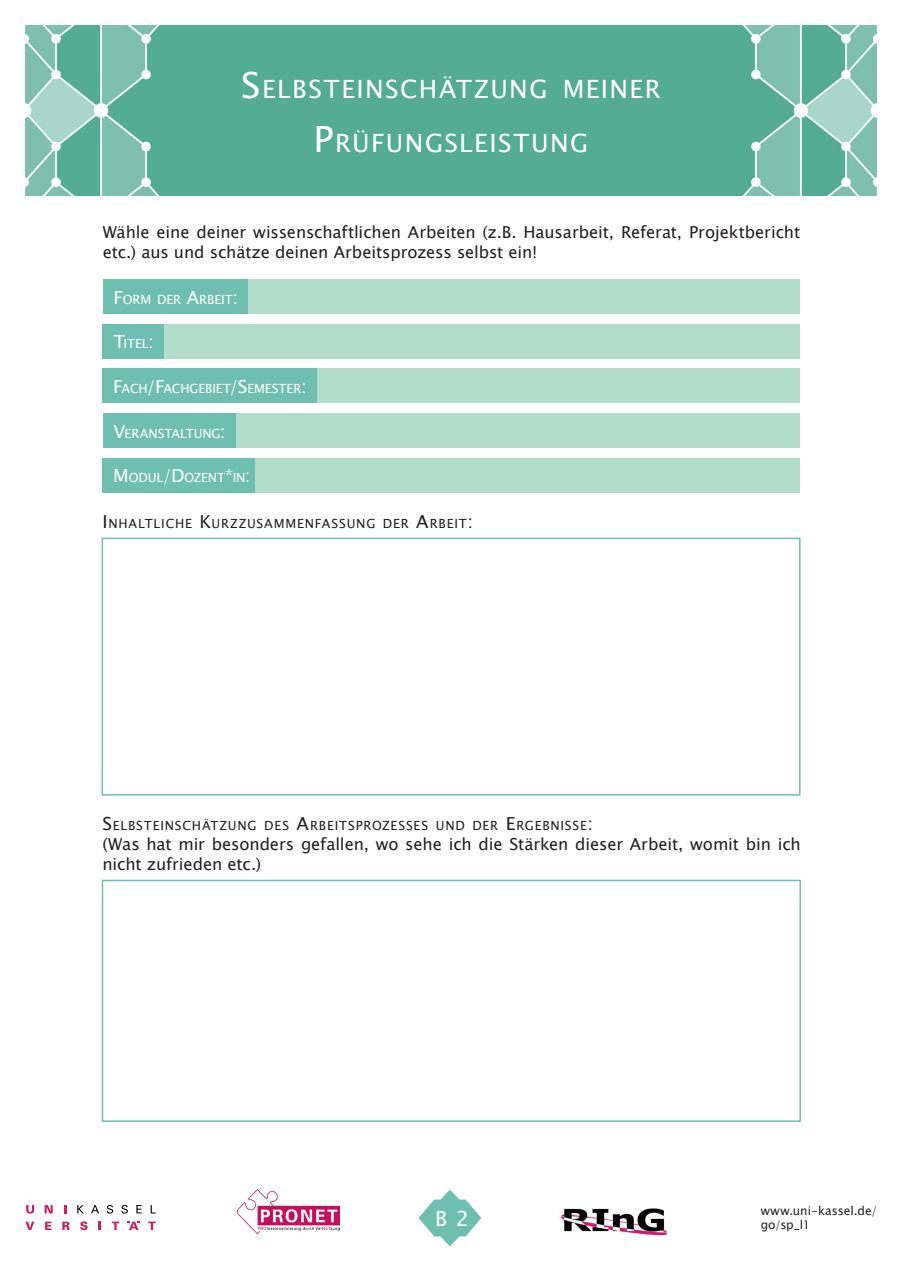
<style>
.page{position:relative;width:902px;height:1272px;background:#fff}
.page>*{position:absolute;margin:0;border:0;box-sizing:border-box;transform-origin:0 0}
.t1{font:25.2px "Lucida Sans Unicode";letter-spacing:.06em;color:#fff}
.t2{font:21px "Lucida Sans Unicode";color:#fff}
.t3{font:16.5px/19.8px "Lucida Sans Unicode";letter-spacing:-.01em;color:#231f20}
.t4{font:12.6px "Lucida Sans Unicode";letter-spacing:.065em;color:#231f20}
.t5{font:12.6px "Lucida Sans Unicode";letter-spacing:-.01em;color:#fff}
.t6{font:12px/14.4px "Lucida Sans Unicode";letter-spacing:-.005em;color:#231f20}
.s1{font-size:36px}
.s2{font-size:18px}
</style>
<div class="page">
<img style="left:237px;top:1189px;width:102px;height:44px">
<svg style="left:26px;top:1221px;width:8px;height:8px"></svg>
<svg style="left:45px;top:1221px;width:6px;height:8px"></svg>
<svg style="left:62px;top:1221px;width:8px;height:8px"></svg>
<svg style="left:80px;top:1221px;width:8px;height:9px"></svg>
<svg style="left:99px;top:1221px;width:2px;height:8px"></svg>
<svg style="left:112px;top:1221px;width:7px;height:8px"></svg>
<svg style="left:148px;top:1221px;width:8px;height:8px"></svg>
<svg style="left:26px;top:1205px;width:8px;height:8px"></svg>
<svg style="left:45px;top:1205px;width:8px;height:8px"></svg>
<svg style="left:64px;top:1205px;width:2px;height:8px"></svg>
<svg style="left:77px;top:1205px;width:7px;height:8px"></svg>
<svg style="left:91px;top:1205px;width:8px;height:8px"></svg>
<svg style="left:107px;top:1204px;width:6px;height:9px"></svg>
<svg style="left:121px;top:1204px;width:7px;height:9px"></svg>
<svg style="left:136px;top:1205px;width:6px;height:8px"></svg>
<svg style="left:151px;top:1205px;width:5px;height:8px"></svg>
<svg style="left:128px;top:1221px;width:12px;height:8px"></svg>
<svg style="left:418px;top:1189px;width:63px;height:57px"></svg>
<img style="left:559px;top:1208px;width:109px;height:28px">
<img style="left:26px;top:26px;width:850px;height:169px">
<div style="left:103px;top:279px;width:416px;height:34px;background:#6fbfb0"></div>
<div style="left:102px;top:537px;width:698px;height:258px;border:2px solid #6fbfb0"></div>
<div style="left:249px;top:279px;width:550px;height:34px;background:#b2ddca"></div>
<div style="left:102px;top:879px;width:698px;height:242px;border:2px solid #6fbfb0"></div>
<div style="left:102px;top:324px;width:418px;height:34px;background:#6fbfb0"></div>
<div style="left:164px;top:324px;width:636px;height:34px;background:#b2ddca"></div>
<div style="left:102px;top:369px;width:417px;height:34px;background:#6fbfb0"></div>
<div style="left:317px;top:369px;width:482px;height:34px;background:#b2ddca"></div>
<div style="left:102px;top:413px;width:417px;height:34px;background:#6fbfb0"></div>
<div style="left:236px;top:413px;width:563px;height:34px;background:#b2ddca"></div>
<div style="left:102px;top:458px;width:417px;height:34px;background:#6fbfb0"></div>
<div style="left:255px;top:458px;width:544px;height:34px;background:#b2ddca"></div>
<p class="t1" style="left:241px;top:69px;width:421px"><span class="s1">S</span>ELBSTEINSCHÄTZUNG M EINER</p>
<p class="t1" style="left:313px;top:123px;width:276px"><span class="s1">P</span>RÜFUNGSLEISTUNG</p>
<p class="t3" style="left:103px;top:223px;width:699px">Wähle eine deiner wissenschaftlichen Arbeiten (z.B. Hausarbeit, Referat, Projektbericht etc.) aus und schätze deinen Arbeitsprozess selbst ein!</p>
<p class="t5" style="left:113px;top:289px;width:126px"><span class="s2">F</span>ORM DER <span class="s2">A</span>RBEIT<span class="s2">:</span></p>
<p class="t5" style="left:114px;top:334px;width:42px"><span class="s2">T</span>ITEL<span class="s2">:</span></p>
<p class="t5" style="left:113px;top:378px;width:195px"><span class="s2">F</span>ACH<span class="s2">/F</span>ACHGEBIET<span class="s2">/S</span>EM ESTER<span class="s2">:</span></p>
<p class="t5" style="left:113px;top:423px;width:114px"><span class="s2">V</span>ERANSTALTUNG<span class="s2">:</span></p>
<p class="t5" style="left:113px;top:468px;width:139px"><span class="s2">M</span>ODUL<span class="s2">/D</span>OZENT<span class="s2">*</span>IN<span class="s2">:</span></p>
<p class="t4" style="left:102px;top:513px;width:372px"><span class="s2">I</span> NHALTLICHE <span class="s2">K</span>URZZUSAMM ENFASSUNG DER <span class="s2">A</span>RBEIT<span class="s2">:</span></p>
<p class="t4" style="left:102px;top:815px;width:492px"><span class="s2">S</span>ELBSTEINSCHÄTZUNG DES <span class="s2">A</span>RBEITSPROZESSES UND DER <span class="s2">E</span>RGEBNISSE<span class="s2">:</span></p>
<p class="t3" style="left:102px;top:834px;width:700px">(Was hat mir besonders gefallen, wo sehe ich die Stärken dieser Arbeit, womit bin ich nicht zufrieden etc.)</p>
<p class="t2" style="left:435px;top:1202px;width:36px">B 2</p>
<p class="t6" style="left:760px;top:1203px;width:118px">www.uni-kassel.de/ go/sp_l1</p>
</div>
